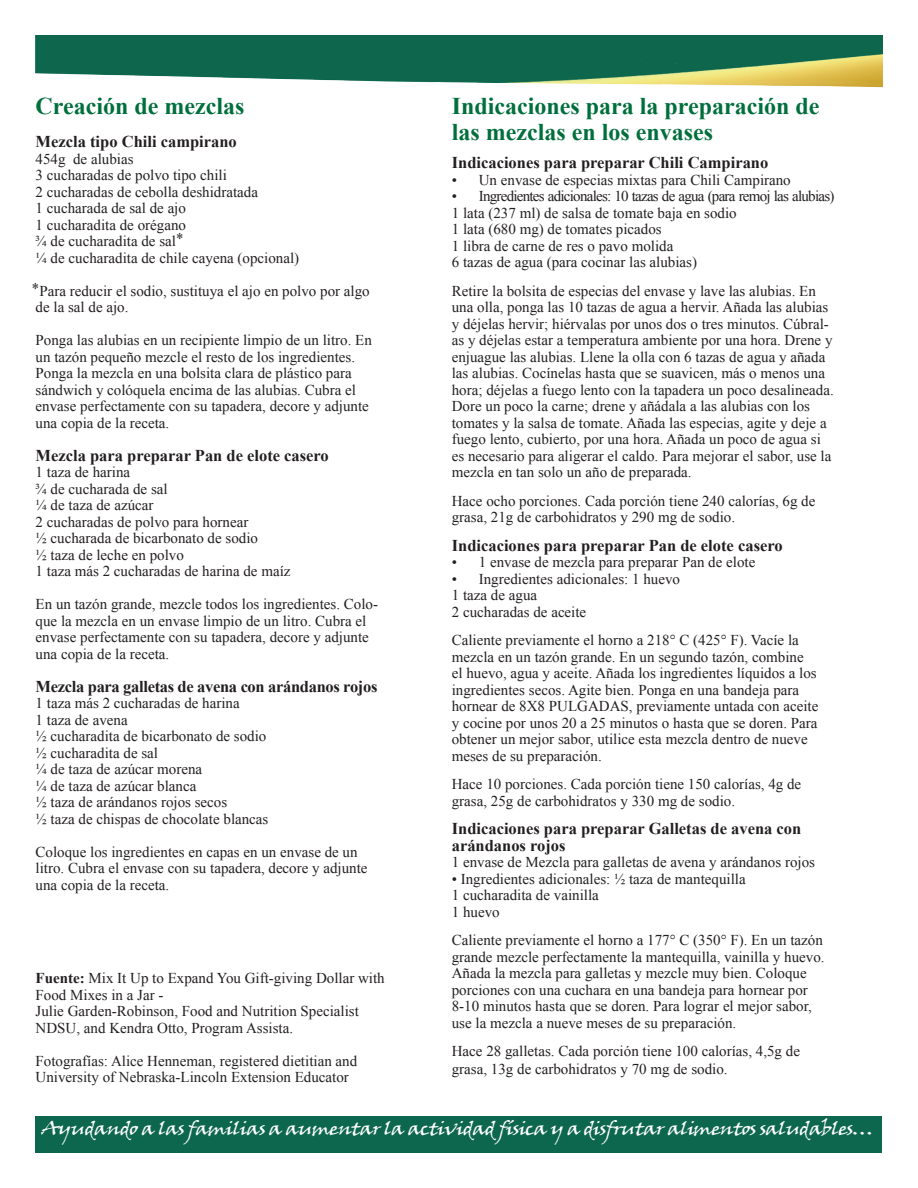
<style>
.page{position:relative;width:918px;height:1188px;background:#fff}
.page>*{position:absolute;margin:0;border:0;box-sizing:border-box;transform-origin:0 0}
.t1{font:700 24px/25.5px "Times New Roman";color:#006f3c}
.t2{font:18px "Viner Hand ITC";letter-spacing:-.05em;color:#fff;scale:1.2 1}
.t3{font:700 16.5px/16.5px "Times New Roman";color:#231f20}
.t4{font:700 16.5px "Times New Roman";letter-spacing:-.02em;color:#231f20}
.t5{font:15px/16.5px "Times New Roman";color:#231f20}
.s1{font-weight:700}
</style>
<div class="page">
<img style="left:36px;top:36px;width:846px;height:52px">
<div style="left:35px;top:1116px;width:846px;height:36px;background:#0d674e"></div>
<h1 class="t1" style="left:36px;top:93px;width:210px">Creación de mezclas</h1>
<p class="t3" style="left:36px;top:133px;width:203px">Mezcla tipo Chili campirano</p>
<p class="t5" style="left:36px;top:150px;width:265px">454g de alubias<br>3 cucharadas de polvo tipo chili<br>2 cucharadas de cebolla deshidratada<br>1 cucharada de sal de ajo<br>1 cucharadita de orégano<br>¾ de cucharadita de sal ⃰<br>¼ de cucharadita de chile cayena (opcional)</p>
<p class="t5" style="left:36px;top:282px;width:336px">⃰Para reducir el sodio, sustituya el ajo en polvo por algo de la sal de ajo.</p>
<p class="t5" style="left:36px;top:332px;width:338px">Ponga las alubias en un recipiente limpio de un litro. En un tazón pequeño mezcle el resto de los ingredientes.<br>Ponga la mezcla en una bolsita clara de plástico para sándwich y colóquela encima de las alubias. Cubra el envase perfectamente con su tapadera, decore y adjunte una copia de la receta.</p>
<p class="t3" style="left:36px;top:447px;width:295px">Mezcla para preparar Pan de elote casero</p>
<p class="t5" style="left:36px;top:464px;width:256px">1 taza de harina<br>¾ de cucharada de sal<br>¼ de taza de azúcar<br>2 cucharadas de polvo para hornear<br>½ cucharada de bicarbonato de sodio<br>½ taza de leche en polvo<br>1 taza más 2 cucharadas de harina de maíz</p>
<p class="t5" style="left:36px;top:596px;width:344px">En un tazón grande, mezcle todos los ingredientes. Colo&shy;que la mezcla en un envase limpio de un litro. Cubra el envase perfectamente con su tapadera, decore y adjunte una copia de la receta.</p>
<p class="t4" style="left:36px;top:675px;width:343px">Mezcla para galletas de avena con arándanos rojos</p>
<p class="t5" style="left:36px;top:695px;width:234px">1 taza más 2 cucharadas de harina<br>1 taza de avena<br>½ cucharadita de bicarbonato de sodio ½ cucharadita de sal<br>¼ de taza de azúcar morena<br>¼ de taza de azúcar blanca<br>½ taza de arándanos rojos secos<br>½ taza de chispas de chocolate blancas</p>
<p class="t5" style="left:36px;top:843px;width:333px">Coloque los ingredientes en capas en un envase de un litro. Cubra el envase con su tapadera, decore y adjunte una copia de la receta.</p>
<p class="t5" style="left:36px;top:970px;width:351px"><span class="s1">Fuente:</span> Mix It Up to Expand You Gift-giving Dollar with Food Mixes in a Jar -<br>Julie Garden-Robinson, Food and Nutrition Specialist NDSU, and Kendra Otto, Program Assista.</p>
<p class="t5" style="left:36px;top:1052px;width:323px">Fotografías: Alice Henneman, registered dietitian and<br>University of Nebraska-Lincoln Extension Educator</p>
<h1 class="t1" style="left:452px;top:93px;width:369px">Indicaciones para la preparación de las mezclas en los envases</h1>
<p class="t3" style="left:452px;top:154px;width:318px">Indicaciones para preparar Chili Campirano</p>
<p class="t5" style="left:452px;top:171px;width:341px">• Un envase de especias mixtas para Chili Campirano</p>
<p class="t5" style="left:452px;top:188px;width:384px">• Ingredientes adicionales: 10 tazas de agua (para remoj las alubias)<br>1 lata (237 ml) de salsa de tomate baja en sodio<br>1 lata (680 mg) de tomates picados<br>1 libra de carne de res o pavo molida<br>6 tazas de agua (para cocinar las alubias)</p>
<p class="t5" style="left:452px;top:282px;width:383px">Retire la bolsita de especias del envase y lave las alubias. En una olla, ponga las 10 tazas de agua a hervir. Añada las alubias y déjelas hervir; hiérvalas por unos dos o tres minutos. Cúbral&shy;as y déjelas estar a temperatura ambiente por una hora. Drene y enjuague las alubias. Llene la olla con 6 tazas de agua y añada las alubias. Cocínelas hasta que se suavicen, más o menos una hora; déjelas a fuego lento con la tapadera un poco desalineada.<br>Dore un poco la carne; drene y añádala a las alubias con los tomates y la salsa de tomate. Añada las especias, agite y deje a fuego lento, cubierto, por una hora. Añada un poco de agua si es necesario para aligerar el caldo. Para mejorar el sabor, use la mezcla en tan solo un año de preparada.</p>
<p class="t5" style="left:452px;top:492px;width:365px">Hace ocho porciones. Cada porción tiene 240 calorías, 6g de grasa, 21g de carbohidratos y 290 mg de sodio.</p>
<p class="t3" style="left:452px;top:537px;width:332px">Indicaciones para preparar Pan de elote casero</p>
<p class="t5" style="left:452px;top:554px;width:305px">• 1 envase de mezcla para preparar Pan de elote</p>
<p class="t5" style="left:452px;top:570px;width:230px">• Ingredientes adicionales: 1 huevo<br>1 taza de agua<br>2 cucharadas de aceite</p>
<p class="t5" style="left:452px;top:632px;width:368px">Caliente previamente el horno a 218° C (425° F). Vacíe la mezcla en un tazón grande. En un segundo tazón, combine el huevo, agua y aceite. Añada los ingredientes líquidos a los ingredientes secos. Agite bien. Ponga en una bandeja para hornear de 8X8 PULGADAS, previamente untada con aceite y cocine por unos 20 a 25 minutos o hasta que se doren. Para obtener un mejor sabor, utilice esta mezcla dentro de nueve meses de su preparación.</p>
<p class="t5" style="left:452px;top:776px;width:351px">Hace 10 porciones. Cada porción tiene 150 calorías, 4g de grasa, 25g de carbohidratos y 330 mg de sodio.</p>
<p class="t3" style="left:452px;top:820px;width:351px">Indicaciones para preparar Galletas de avena con arándanos rojos</p>
<p class="t5" style="left:452px;top:854px;width:365px">1 envase de Mezcla para galletas de avena y arándanos rojos</p>
<p class="t5" style="left:452px;top:870px;width:295px">• Ingredientes adicionales: ½ taza de mantequilla<br>1 cucharadita de vainilla<br>1 huevo</p>
<p class="t5" style="left:452px;top:932px;width:374px">Caliente previamente el horno a 177° C (350° F). En un tazón grande mezcle perfectamente la mantequilla, vainilla y huevo.<br>Añada la mezcla para galletas y mezcle muy bien. Coloque porciones con una cuchara en una bandeja para hornear por 8-10 minutos hasta que se doren. Para lograr el mejor sabor, use la mezcla a nueve meses de su preparación.</p>
<p class="t5" style="left:452px;top:1042px;width:350px;line-height:18px">Hace 28 galletas. Cada porción tiene 100 calorías, 4,5g de grasa, 13g de carbohidratos y 70 mg de sodio.</p>
<p class="t2" style="left:42px;top:1117px;width:695px">Ayudando a las familias a aumentar la actividad física y a disfrutar alimentos saludables…</p>
</div>
